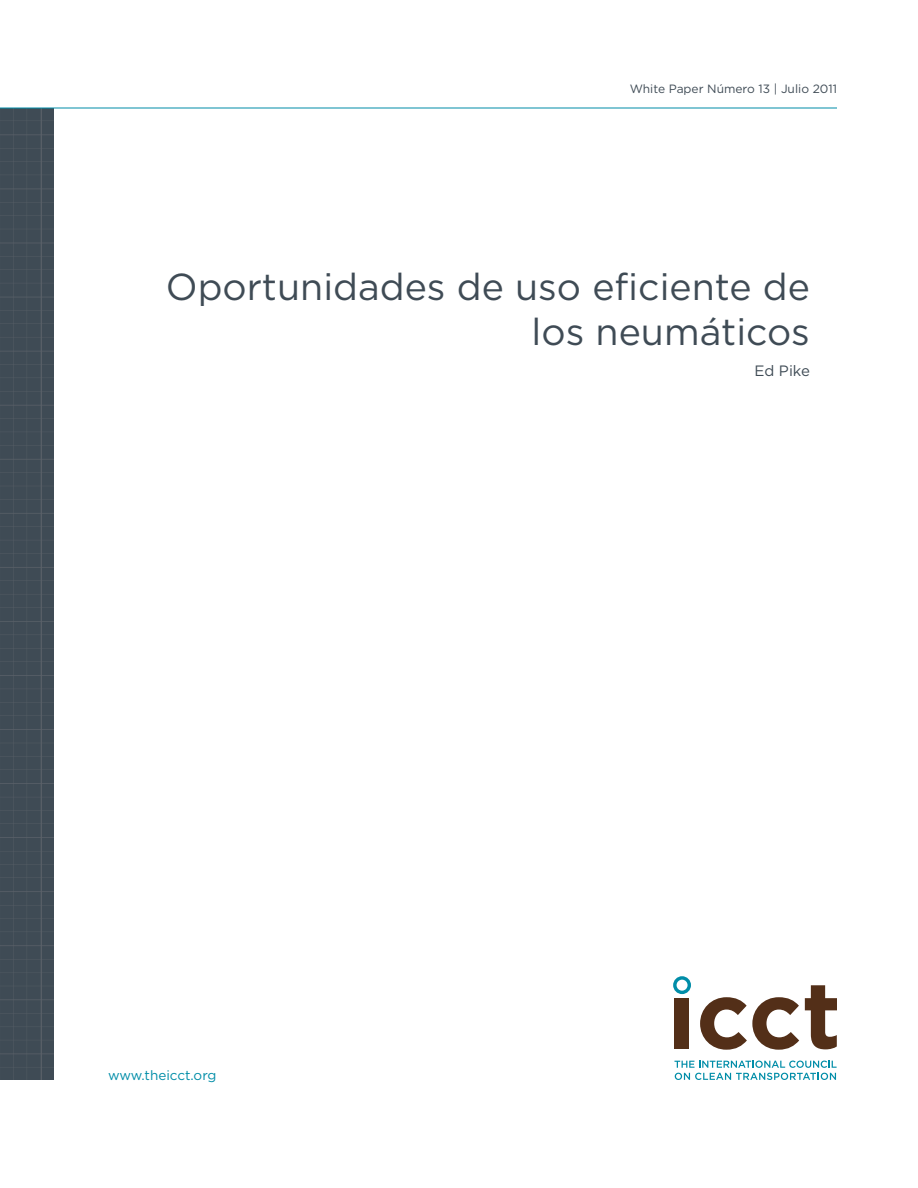
<style>
.page{position:relative;width:918px;height:1188px;background:#fff}
.page>*{position:absolute;margin:0;border:0;box-sizing:border-box;transform-origin:0 0}
.t1{font:37.5px/45px "Gotham";color:#3f4b55;text-align:right}
.t2{font:15px "Gotham";letter-spacing:-.005em;color:#3f4b55}
.t3{font:13.5px "Gotham";color:#008da8}
.Figure_H1{font:12px "Gotham";color:#3f4b55}
</style>
<div class="page">
<svg style="left:674px;top:1061px;width:163px;height:19px"></svg>
<div style="left:675px;top:998px;width:14px;height:51px;background:#532f18"></div>
<svg style="left:700px;top:997px;width:99px;height:53px"></svg>
<svg style="left:805px;top:985px;width:32px;height:64px"></svg>
<svg style="left:673px;top:976px;width:18px;height:18px"></svg>
<img style="left:0;top:109px;width:54px;height:971px">
<hr style="left:0;top:108px;width:837px;height:1px;background:#008da8">
<p class="Figure_H1" style="left:630px;top:81px;width:209px">White Paper Número 13 | Julio 2011</p>
<p class="t1" style="left:166px;top:263px;width:646px">Oportunidades de uso eficiente de los neumáticos</p>
<p class="t2" style="left:755px;top:362px;width:57px">Ed Pike</p>
<p class="t3" style="left:108px;top:1067px;width:110px">www.theicct.org</p>
</div>
